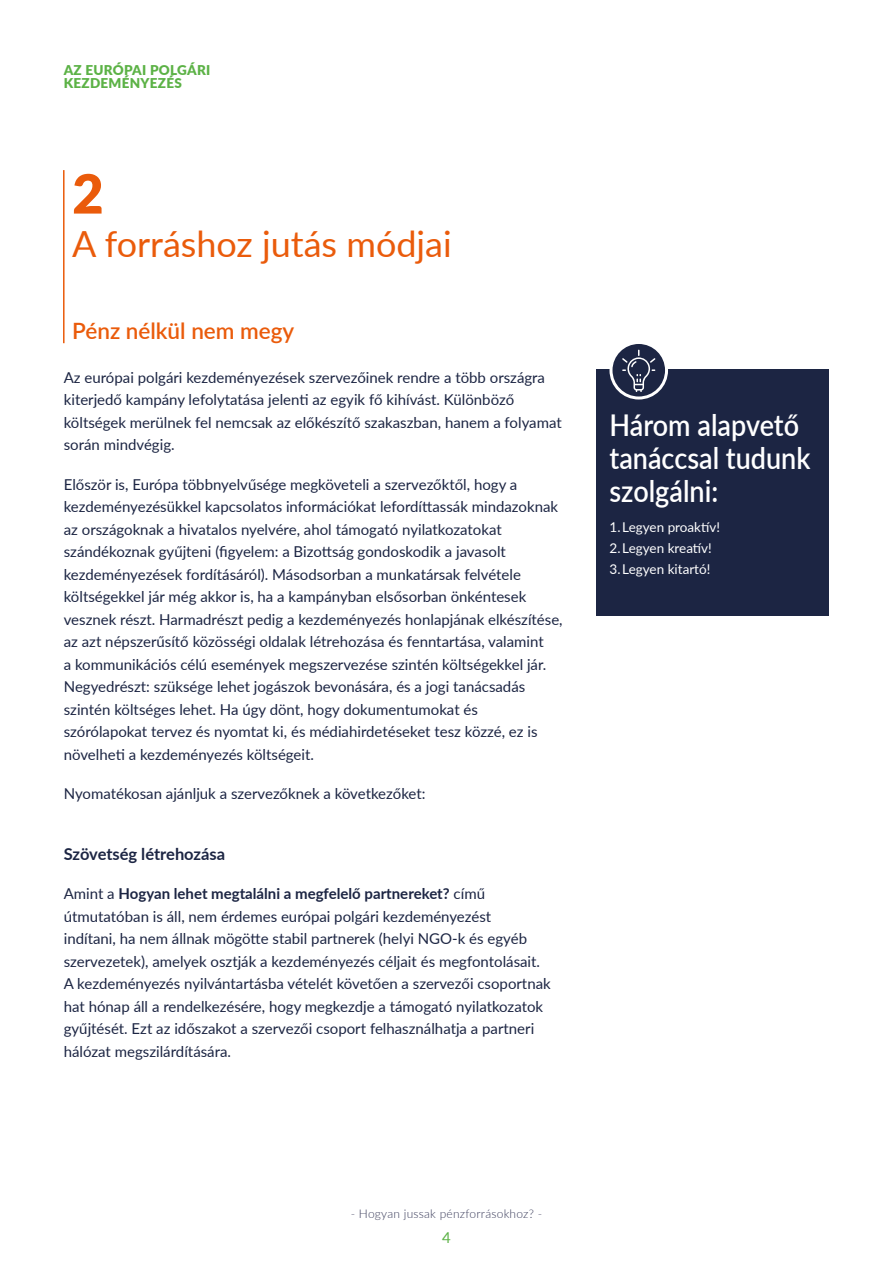
<style>
.page{position:relative;width:893px;height:1263px;background:#fff}
.page>*{position:absolute;margin:0;border:0;box-sizing:border-box;transform-origin:0 0}
.t1{font:900 54px "Lato";color:#ea5b0b}
.t2{font:36px "Lato";color:#ea5b0b}
.t3{font:600 30px/33px "Lato";color:#fff;scale:.9 1}
.t4{font:600 22.5px "Lato";color:#ea5b0b}
.t5{font:700 16.5px "Lato";color:#1c2543}
.t6{font:15px/22.5px "Lato";color:#1c2543}
.t7{font:15px "Lato";color:#5cb246}
.t8{font:13.5px "Lato";color:#fff}
.t9{font:900 13.5px/13.5px "Lato";letter-spacing:.02em;color:#5cb246}
.t10{font:300 12px "Lato";letter-spacing:.02em;color:#3c3e5c}
.s1{font-weight:700}
</style>
<div class="page">
<hr style="left:63px;top:170px;width:2px;height:173px;background:#ea5b0b">
<div style="left:597px;top:369px;width:232px;height:247px;background:#1c2543"></div>
<svg style="left:611px;top:342px;width:55px;height:56px"></svg>
<div style="left:609px;top:341px;width:59px;height:58px;border:3px solid #fff;border-radius:50%"></div>
<svg style="left:622px;top:350px;width:33px;height:42px"></svg>
<p class="t9" style="left:64px;top:62px;width:148px">AZ EURÓPAI POLGÁRI<br>KEZDEMÉNYEZÉS</p>
<h1 class="t1" style="left:72px;top:153px;width:33px">2</h1>
<h2 class="t2" style="left:72px;top:218px;width:381px">A forráshoz jutás módjai</h2>
<h3 class="t4" style="left:72px;top:314px;width:224px">Pénz nélkül nem megy</h3>
<p class="t6" style="left:64px;top:365px;width:499px">Az európai polgári kezdeményezések szervezőinek rendre a több országra kiterjedő kampány lefolytatása jelenti az egyik fő kihívást. Különböző költségek merülnek fel nemcsak az előkészítő szakaszban, hanem a folyamat során mindvégig.</p>
<p class="t6" style="left:64px;top:472px;width:500px">Először is, Európa többnyelvűsége megköveteli a szervezőktől, hogy a kezdeményezésükkel kapcsolatos információkat lefordíttassák mindazoknak az országoknak a hivatalos nyelvére, ahol támogató nyilatkozatokat szándékoznak gyűjteni (figyelem: a Bizottság gondoskodik a javasolt kezdeményezések fordításáról). Másodsorban a munkatársak felvétele költségekkel jár még akkor is, ha a kampányban elsősorban önkéntesek vesznek részt. Harmadrészt pedig a kezdeményezés honlapjának elkészítése, az azt népszerűsítő közösségi oldalak létrehozása és fenntartása, valamint<br>a kommunikációs célú események megszervezése szintén költségekkel jár.<br>Negyedrészt: szüksége lehet jogászok bevonására, és a jogi tanácsadás szintén költséges lehet. Ha úgy dönt, hogy dokumentumokat és szórólapokat tervez és nyomtat ki, és médiahirdetéseket tesz közzé, ez is növelheti a kezdeményezés költségeit.</p>
<p class="t6" style="left:64px;top:782px;width:363px">Nyomatékosan ajánljuk a szervezőknek a következőket:</p>
<p class="t5" style="left:64px;top:842px;width:163px">Szövetség létrehozása</p>
<p class="t6" style="left:64px;top:882px;width:488px">Amint a <span class="s1">Hogyan lehet megtalálni a megfelelő partnereket?</span> című útmutatóban is áll, nem érdemes európai polgári kezdeményezést<br>indítani, ha nem állnak mögötte stabil partnerek (helyi NGO-k és egyéb szervezetek), amelyek osztják a kezdeményezés céljait és megfontolásait.<br>A kezdeményezés nyilvántartásba vételét követően a szervezői csoportnak hat hónap áll a rendelkezésére, hogy megkezdje a támogató nyilatkozatok gyűjtését. Ezt az időszakot a szervezői csoport felhasználhatja a partneri hálózat megszilárdítására.</p>
<h3 class="t3" style="left:609px;top:407px;width:225px">Három alapvető tanáccsal tudunk szolgálni:</h3>
<p class="t8" style="left:609px;top:517px;width:112px">1. Legyen proaktív!</p>
<p class="t8" style="left:609px;top:538px;width:104px">2. Legyen kreatív!</p>
<p class="t8" style="left:609px;top:559px;width:102px">3. Legyen kitartó!</p>
<p class="t10" style="left:351px;top:1206px;width:193px">- Hogyan jussak pénzforrásokhoz? -</p>
<p class="t7" style="left:442px;top:1227px;width:10px">4</p>
</div>
